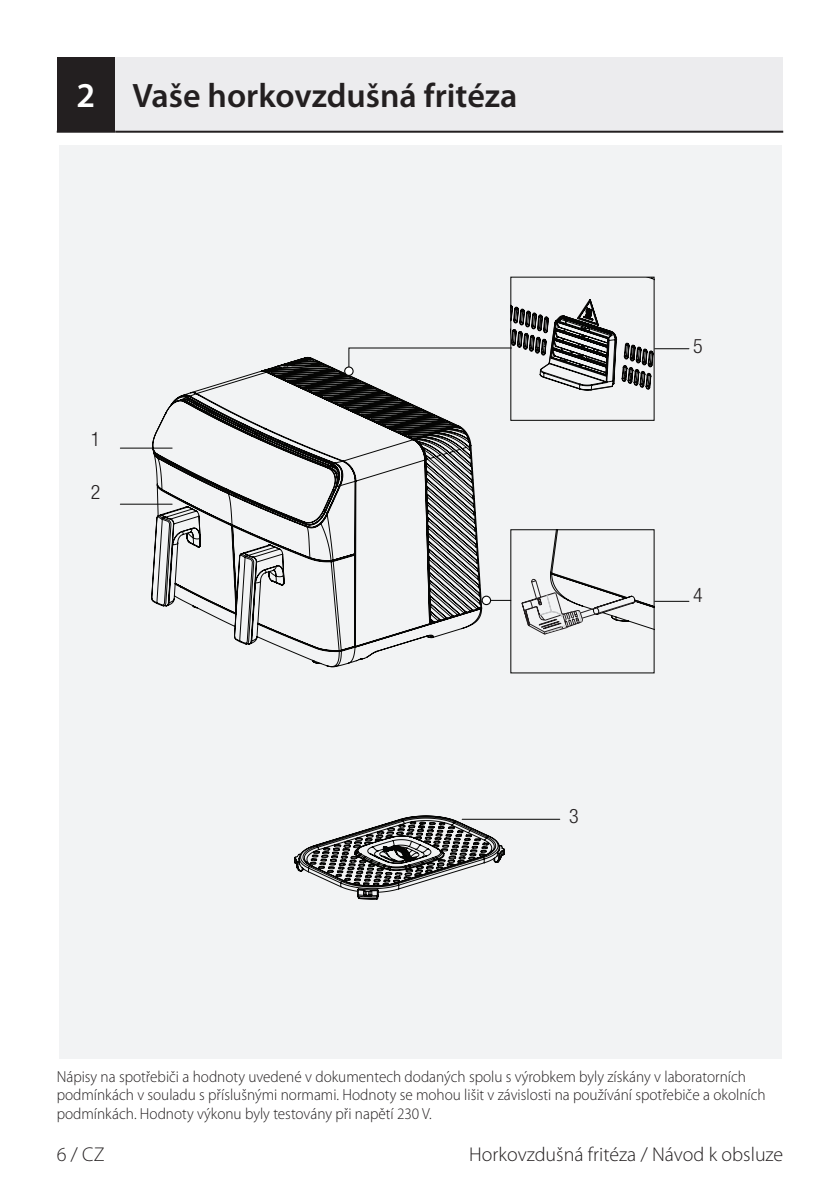
<style>
.page{position:relative;width:840px;height:1191px;background:#fff}
.page>*{position:absolute;margin:0;border:0;box-sizing:border-box;transform-origin:0 0}
.NADPIS{font:600 35px "Myriad Pro";color:#fff}
.NADPIS-2{font:600 34px "Myriad Pro";color:#231f20}
.t1{font:300 20px "Myriad Pro";color:#231f20}
.t2{font:300 condensed 19.8px "Helvetica Neue LT Pro";color:#231f20}
.Základný_8{font:300 16px/18px "Myriad Pro";color:#231f20;scale:.95 1}
</style>
<div class="page">
<div style="left:57px;top:57px;width:58px;height:75px;background:#231f20"></div>
<div style="left:115px;top:57px;width:667px;height:75px;background:#ececee"></div>
<hr style="left:57px;top:131px;width:58px;height:2px;background:#231f20">
<hr style="left:115px;top:131px;width:667px;height:2px;background:#231f20">
<div style="left:59px;top:145px;width:722px;height:914px;background:#f2f3f4"></div>
<svg style="left:151px;top:357px;width:353px;height:542px"></svg>
<svg style="left:481px;top:595px;width:29px;height:10px"></svg>
<svg style="left:344px;top:277px;width:309px;height:143px"></svg>
<div style="left:510px;top:529px;width:144px;height:144px;border:1px solid #050504"></div>
<hr style="left:120px;top:448px;width:52px;height:1px;background:#050504">
<hr style="left:654px;top:348px;width:34px;height:1px;background:#050504">
<hr style="left:654px;top:601px;width:34px;height:1px;background:#050504">
<hr style="left:462px;top:819px;width:97px;height:1px;background:#050504">
<hr style="left:120px;top:504px;width:52px;height:1px;background:#050504">
<svg style="left:520px;top:530px;width:133px;height:143px"></svg>
<p class="NADPIS" style="left:77px;top:73px;width:20px">2</p>
<p class="NADPIS-2" style="left:132px;top:74px;width:386px">Vaše horkovzdušná fritéza</p>
<p class="t2" style="left:91px;top:427px;width:11px">1</p>
<p class="t2" style="left:91px;top:481px;width:11px">2</p>
<p class="t2" style="left:568px;top:804px;width:11px">3</p>
<p class="t2" style="left:692px;top:335px;width:11px">5</p>
<p class="t2" style="left:692px;top:583px;width:11px">4</p>
<p class="Základný_8" style="left:57px;top:1068px;width:747px">Nápisy na spotřebiči a hodnoty uvedené v dokumentech dodaných spolu s výrobkem byly získány v laboratorních podmínkách v souladu s příslušnými normami. Hodnoty se mohou lišit v závislosti na používání spotřebiče a okolních podmínkách. Hodnoty výkonu byly testovány při napětí 230 V.</p>
<p class="t1" style="left:57px;top:1141px;width:49px">6 / CZ</p>
<p class="t1" style="left:469px;top:1141px;width:315px">Horkovzdušná fritéza / Návod k obsluze</p>
</div>
